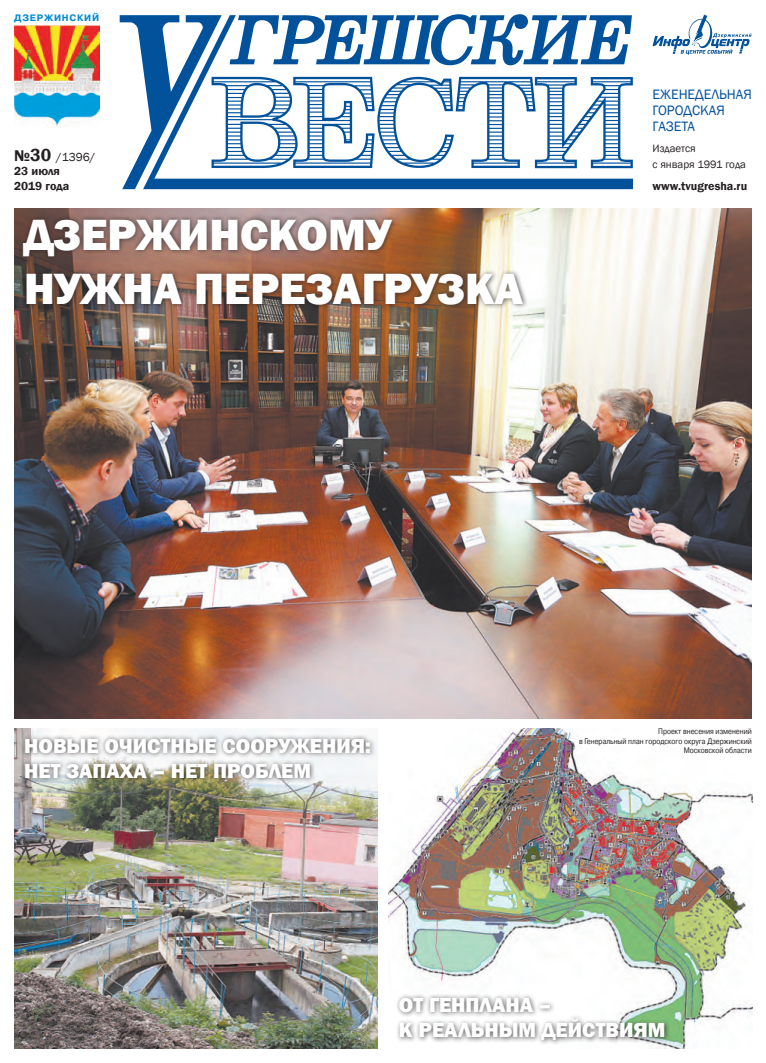
<style>
.page{position:relative;width:766px;height:1063px;background:#fff}
.page>*{position:absolute;margin:0;border:0;box-sizing:border-box;transform-origin:0 0}
.t1{font:800 45px/54px "Franklin Gothic";color:#fff}
.t2{font:800 21px/25.2px "Franklin Gothic";color:#fff}
.t3{font:14px/15.8px "Franklin Gothic";letter-spacing:-.005em;color:#01519b}
.t4{font:600 12px/14.4px "Franklin Gothic";color:#231f20}
.t5{font:11px/15.8px "Franklin Gothic";color:#231f20}
.t6{font:700 9.3px "Pragmatica C";letter-spacing:.085em;color:#0089cf}
.t7{font:8px/9.6px "Pragmatica C";color:#231f20;text-align:right;scale:.85 1}
.s1{font-size:16px}
.s2{font-size:18px}
.s3{font-weight:400}
</style>
<div class="page">
<svg style="left:120px;top:14px;width:512px;height:175px"></svg>
<svg style="left:652px;top:15px;width:99px;height:40px"></svg>
<img style="left:14px;top:26px;width:85px;height:101px">
<img style="left:14px;top:208px;width:737px;height:510px">
<div style="left:18px;top:215px;width:510px;height:95px;background:#231f20;opacity:.75"></div>
<img style="left:14px;top:728px;width:363px;height:320px">
<img style="left:389px;top:728px;width:362px;height:320px">
<div style="left:21px;top:734px;width:355px;height:51px;background:#231f20;opacity:.75"></div>
<div style="left:395px;top:994px;width:275px;height:52px;background:#231f20;opacity:.75"></div>
<p class="t6" style="left:14px;top:13px;width:87px">ДЗЕР-ЖИН-СКИЙ</p>
<h3 class="t4" style="left:14px;top:150px;width:82px"><span class="s1">№</span><span class="s2">30</span> <span class="s3">/1396/<br></span>23 июля<br>2019 года</h3>
<h1 class="t1" style="left:24px;top:207px;width:500px">Дзержинскому нужна перезагрузка</h1>
<h3 class="t3" style="left:652px;top:87px;width:101px">ЕЖЕНЕДЕЛЬНАЯ<br>ГОРОДСКАЯ<br>ГАЗЕТА</h3>
<h3 class="t5" style="left:652px;top:141px;width:95px">Издается<br>с января 1991 года</h3>
<h3 class="t4" style="left:652px;top:178px;width:96px">www.tvugresha.ru</h3>
<h2 class="t2" style="left:24px;top:733px;width:348px">Новые очистные сооружения: нет запаха – нет проблем</h2>
<p class="t7" style="left:579px;top:727px;width:205px">Проект внесения изменений<br>в Генеральный план городского округа Дзержинский<br>Московской области</p>
<h2 class="t2" style="left:399px;top:992px;width:268px">От генплана –<br>к реальным действиям</h2>
</div>
